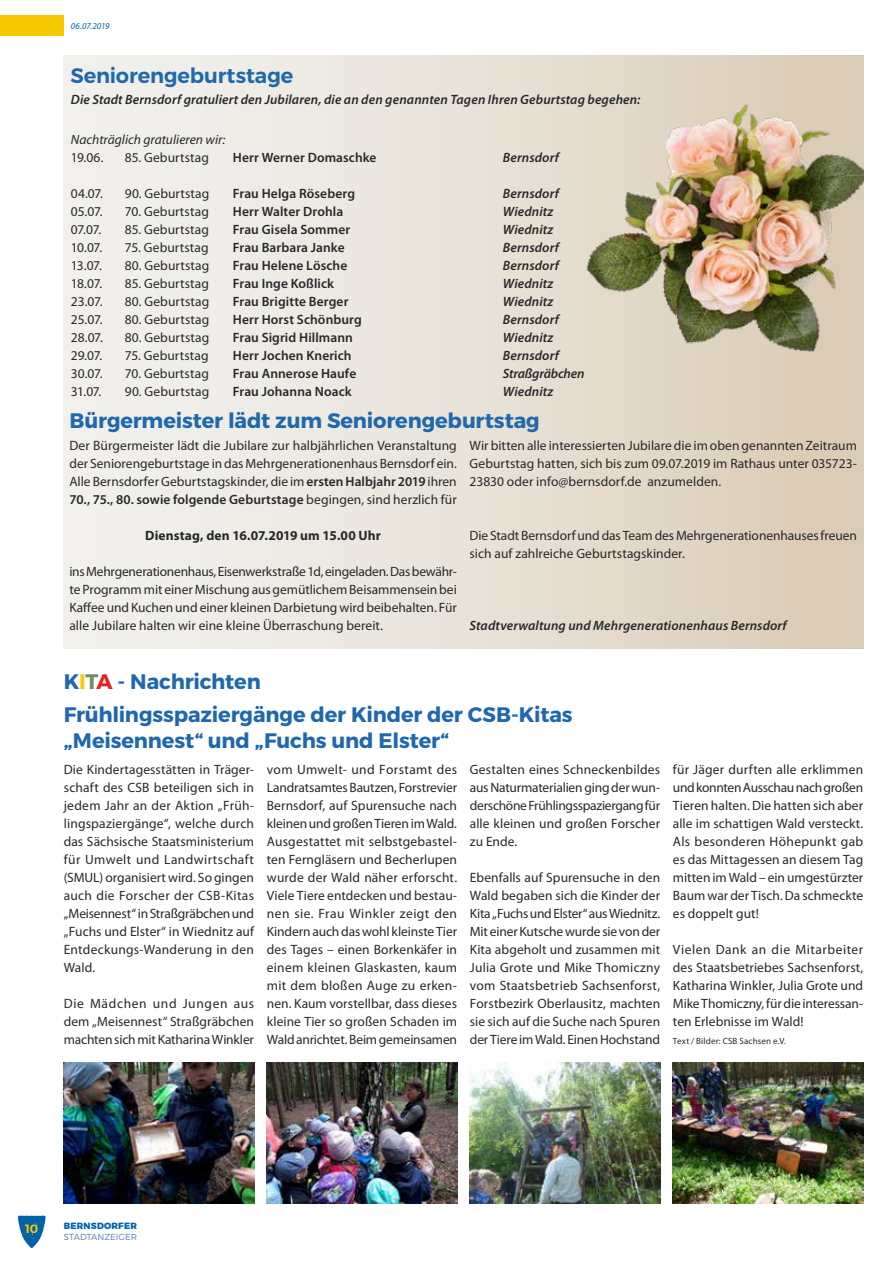
<style>
.page{position:relative;width:893px;height:1263px;background:#fff}
.page>*{position:absolute;margin:0;border:0;box-sizing:border-box;transform-origin:0 0}
.t1{font:700 21px/33.9px "Montserrat";letter-spacing:-.01em;color:#2068ad}
.t2{font:600 21px "Montserrat";letter-spacing:-.005em;color:#2068ad}
.t3{font:13.5px/18px "Myriad Pro";color:#282829;text-align:justify}
.t4{font:italic 600 13.5px "Myriad Pro";letter-spacing:.01em;color:#282829}
.t5{font:600 13.5px "Myriad Pro";letter-spacing:.005em;color:#282829}
.t6{font:700 13.5px "Myriad Pro";letter-spacing:.005em;color:#282829}
.t7{font:italic 13.5px "Myriad Pro";color:#282829}
.t8{font:italic 600 13.5px "Myriad Pro";letter-spacing:-.015em;color:#282829}
.t9{font:600 12px "Montserrat";color:#f6cb00}
.t10{font:9px "Myriad Pro";letter-spacing:.02em;color:#282829}
.t11{font:800 9px "Montserrat";letter-spacing:.025em;color:#0062a9}
.t12{font:italic 9px "Myriad Pro";letter-spacing:-.015em;color:#0062a9}
.t13{font:300 8.7px "Montserrat";color:#527cb9}
.s1{font-weight:600}
.s2{color:#f6cb00}
.s3{color:#6d8d67}
.s4{color:#e32120}
</style>
<div class="page">
<svg style="left:18px;top:1215px;width:28px;height:33px"></svg>
<div style="left:0;top:15px;width:64px;height:21px;background:#f6c900"></div>
<div style="left:64px;top:55px;width:799px;height:593px;background:linear-gradient(to right,#f4f5f4,#dbccb7)"></div>
<img style="left:585px;top:97px;width:278px;height:256px">
<img style="left:64px;top:1062px;width:190px;height:141px">
<img style="left:267px;top:1062px;width:190px;height:141px">
<img style="left:470px;top:1062px;width:190px;height:141px">
<img style="left:673px;top:1062px;width:190px;height:141px">
<p class="t12" style="left:71px;top:20px;width:40px">06.07.2019</p>
<h1 class="t2" style="left:70px;top:63px;width:225px">Seniorengeburtstage</h1>
<p class="t4" style="left:71px;top:91px;width:571px">Die Stadt Bernsdorf gratuliert den Jubilaren, die an den genannten Tagen Ihren Geburtstag begehen:</p>
<p class="t7" style="left:71px;top:131px;width:156px">Nachträglich gratulieren wir:</p>
<p class="t3" style="left:71px;top:148px;width:34px">19.06.</p>
<p class="t3" style="left:125px;top:148px;width:86px">85. Geburtstag</p>
<p class="t5" style="left:233px;top:149px;width:145px">Herr Werner Domaschke</p>
<p class="t4" style="left:503px;top:149px;width:57px">Bernsdorf</p>
<p class="t3" style="left:71px;top:184px;width:34px">04.07.</p>
<p class="t3" style="left:125px;top:184px;width:86px">90. Geburtstag</p>
<p class="t5" style="left:233px;top:185px;width:124px">Frau Helga Röseberg</p>
<p class="t4" style="left:503px;top:185px;width:57px">Bernsdorf</p>
<p class="t3" style="left:71px;top:202px;width:33px">05.07.</p>
<p class="t3" style="left:125px;top:202px;width:86px">70. Geburtstag</p>
<p class="t5" style="left:233px;top:203px;width:112px">Herr Walter Drohla</p>
<p class="t4" style="left:503px;top:203px;width:52px">Wiednitz</p>
<p class="t3" style="left:71px;top:220px;width:32px">07.07.</p>
<p class="t3" style="left:125px;top:220px;width:86px">85. Geburtstag</p>
<p class="t5" style="left:233px;top:221px;width:119px">Frau Gisela Sommer</p>
<p class="t4" style="left:503px;top:221px;width:52px">Wiednitz</p>
<p class="t3" style="left:71px;top:238px;width:33px">10.07.</p>
<p class="t3" style="left:125px;top:238px;width:85px">75. Geburtstag</p>
<p class="t5" style="left:233px;top:239px;width:113px">Frau Barbara Janke</p>
<p class="t4" style="left:503px;top:239px;width:57px">Bernsdorf</p>
<p class="t3" style="left:71px;top:256px;width:32px">13.07.</p>
<p class="t3" style="left:125px;top:256px;width:86px">80. Geburtstag</p>
<p class="t5" style="left:233px;top:257px;width:116px">Frau Helene Lösche</p>
<p class="t4" style="left:503px;top:257px;width:57px">Bernsdorf</p>
<p class="t3" style="left:71px;top:274px;width:33px">18.07.</p>
<p class="t3" style="left:125px;top:274px;width:86px">85. Geburtstag</p>
<p class="t5" style="left:233px;top:275px;width:103px">Frau Inge Koßlick</p>
<p class="t4" style="left:503px;top:275px;width:52px">Wiednitz</p>
<p class="t3" style="left:71px;top:292px;width:33px">23.07.</p>
<p class="t3" style="left:125px;top:292px;width:86px">80. Geburtstag</p>
<p class="t5" style="left:233px;top:293px;width:117px">Frau Brigitte Berger</p>
<p class="t4" style="left:503px;top:293px;width:52px">Wiednitz</p>
<p class="t3" style="left:71px;top:310px;width:33px">25.07.</p>
<p class="t3" style="left:125px;top:310px;width:86px">80. Geburtstag</p>
<p class="t5" style="left:233px;top:311px;width:130px">Herr Horst Schönburg</p>
<p class="t4" style="left:503px;top:311px;width:57px">Bernsdorf</p>
<p class="t3" style="left:71px;top:328px;width:33px">28.07.</p>
<p class="t3" style="left:125px;top:328px;width:86px">80. Geburtstag</p>
<p class="t5" style="left:233px;top:329px;width:121px">Frau Sigrid Hillmann</p>
<p class="t4" style="left:503px;top:329px;width:52px">Wiednitz</p>
<p class="t3" style="left:71px;top:346px;width:33px">29.07.</p>
<p class="t3" style="left:125px;top:346px;width:85px">75. Geburtstag</p>
<p class="t5" style="left:233px;top:347px;width:120px">Herr Jochen Knerich</p>
<p class="t4" style="left:503px;top:347px;width:57px">Bernsdorf</p>
<p class="t3" style="left:71px;top:364px;width:33px">30.07.</p>
<p class="t3" style="left:125px;top:364px;width:86px">70. Geburtstag</p>
<p class="t5" style="left:233px;top:365px;width:125px">Frau Annerose Haufe</p>
<p class="t8" style="left:503px;top:365px;width:83px">Straßgräbchen</p>
<p class="t3" style="left:71px;top:382px;width:32px">31.07.</p>
<p class="t3" style="left:125px;top:382px;width:86px">90. Geburtstag</p>
<p class="t5" style="left:233px;top:383px;width:120px">Frau Johanna Noack</p>
<p class="t4" style="left:503px;top:383px;width:52px">Wiednitz</p>
<h1 class="t1" style="left:69px;top:404px;width:472px">Bürgermeister lädt zum Seniorengeburtstag</h1>
<p class="t3" style="left:69px;top:436px;width:389px">Der Bürgermeister lädt die Jubilare zur halbjährlichen Veranstaltung der Seniorengeburtstage in das Mehrgenerationenhaus Bernsdorf ein.<br>Alle Bernsdorfer Geburtstagskinder, die im <span class="s1">ersten Halbjahr 2019</span> ihren <span class="s1">70., 75., 80. sowie folgende Geburtstage</span> begingen, sind herzlich für</p>
<p class="t6" style="left:145px;top:527px;width:237px">Dienstag, den 16.07.2019 um 15.00 Uhr</p>
<p class="t3" style="left:69px;top:562px;width:389px">ins Mehrgenerationenhaus, Eisenwerkstraße 1d, eingeladen. Das bewähr&shy;te Programm mit einer Mischung aus gemütlichem Beisammensein bei Kaffee und Kuchen und einer kleinen Darbietung wird beibehalten. Für alle Jubilare halten wir eine kleine Überraschung bereit.</p>
<p class="t3" style="left:470px;top:436px;width:389px">Wir bitten alle interessierten Jubilare die im oben genannten Zeitraum Geburtstag hatten, sich bis zum 09.07.2019 im Rathaus unter 035723- 23830 oder info@bernsdorf.de anzumelden.</p>
<p class="t3" style="left:470px;top:526px;width:389px">Die Stadt Bernsdorf und das Team des Mehrgenerationenhauses freuen sich auf zahlreiche Geburtstagskinder.</p>
<p class="t4" style="left:470px;top:617px;width:319px">Stadtverwaltung und Mehrgenerationenhaus Bernsdorf</p>
<h1 class="t1" style="left:64px;top:664px;width:510px">K<span class="s2">I</span><span class="s3">T</span><span class="s4">A</span> - Nachrichten<br>Frühlingsspaziergänge der Kinder der CSB-Kitas</h1>
<h1 class="t1" style="left:64px;top:723px;width:387px">„Meisennest“ und „Fuchs und Elster“</h1>
<p class="t3" style="left:64px;top:760px;width:192px">Die Kindertagesstätten in Träger&shy;schaft des CSB beteiligen sich in jedem Jahr an der Aktion „Früh&shy;lingspaziergänge“, welche durch das Sächsische Staatsministerium für Umwelt und Landwirtschaft (SMUL) organisiert wird. So gingen auch die Forscher der CSB-Kitas „Meisennest“ in Straßgräbchen und „Fuchs und Elster“ in Wiednitz auf Entdeckungs-Wanderung in den Wald.</p>
<p class="t3" style="left:64px;top:994px;width:192px">Die Mädchen und Jungen aus dem „Meisennest“ Straßgräbchen machten sich mit Katharina Winkler</p>
<p class="t3" style="left:267px;top:760px;width:192px">vom Umwelt- und Forstamt des Landratsamtes Bautzen, Forstrevier Bernsdorf, auf Spurensuche nach kleinen und großen Tieren im Wald.<br>Ausgestattet mit selbstgebastel&shy;ten Ferngläsern und Becherlupen wurde der Wald näher erforscht.<br>Viele Tiere entdecken und bestau&shy;nen sie. Frau Winkler zeigt den Kindern auch das wohl kleinste Tier des Tages – einen Borkenkäfer in einem kleinen Glaskasten, kaum mit dem bloßen Auge zu erken&shy;nen. Kaum vorstellbar, dass dieses kleine Tier so großen Schaden im Wald anrichtet. Beim gemeinsamen</p>
<p class="t3" style="left:470px;top:760px;width:192px">Gestalten eines Schneckenbildes aus Naturmaterialien ging der wun&shy;derschöne Frühlingsspaziergang für alle kleinen und großen Forscher zu Ende.</p>
<p class="t3" style="left:470px;top:868px;width:192px">Ebenfalls auf Spurensuche in den Wald begaben sich die Kinder der Kita „Fuchs und Elster“ aus Wiednitz.<br>Mit einer Kutsche wurde sie von der Kita abgeholt und zusammen mit Julia Grote und Mike Thomiczny vom Staatsbetrieb Sachsenforst, Forstbezirk Oberlausitz, machten sie sich auf die Suche nach Spuren der Tiere im Wald. Einen Hochstand</p>
<p class="t3" style="left:673px;top:760px;width:192px">für Jäger durften alle erklimmen und konnten Ausschau nach großen Tieren halten. Die hatten sich aber alle im schattigen Wald versteckt.<br>Als besonderen Höhepunkt gab es das Mittagessen an diesem Tag mitten im Wald – ein umgestürzter Baum war der Tisch. Da schmeckte es doppelt gut!</p>
<p class="t3" style="left:673px;top:940px;width:192px">Vielen Dank an die Mitarbeiter des Staatsbetriebes Sachsenforst, Katharina Winkler, Julia Grote und Mike Thomiczny, für die interessan&shy;ten Erlebnisse im Wald!</p>
<p class="t10" style="left:673px;top:1035px;width:114px">Text / Bilder: CSB Sachsen e.V.</p>
<p class="t9" style="left:25px;top:1221px;width:15px">10</p>
<p class="t11" style="left:64px;top:1220px;width:75px">BERNSDORFER</p>
<p class="t13" style="left:64px;top:1231px;width:75px">STADTANZEIGER</p>
</div>
